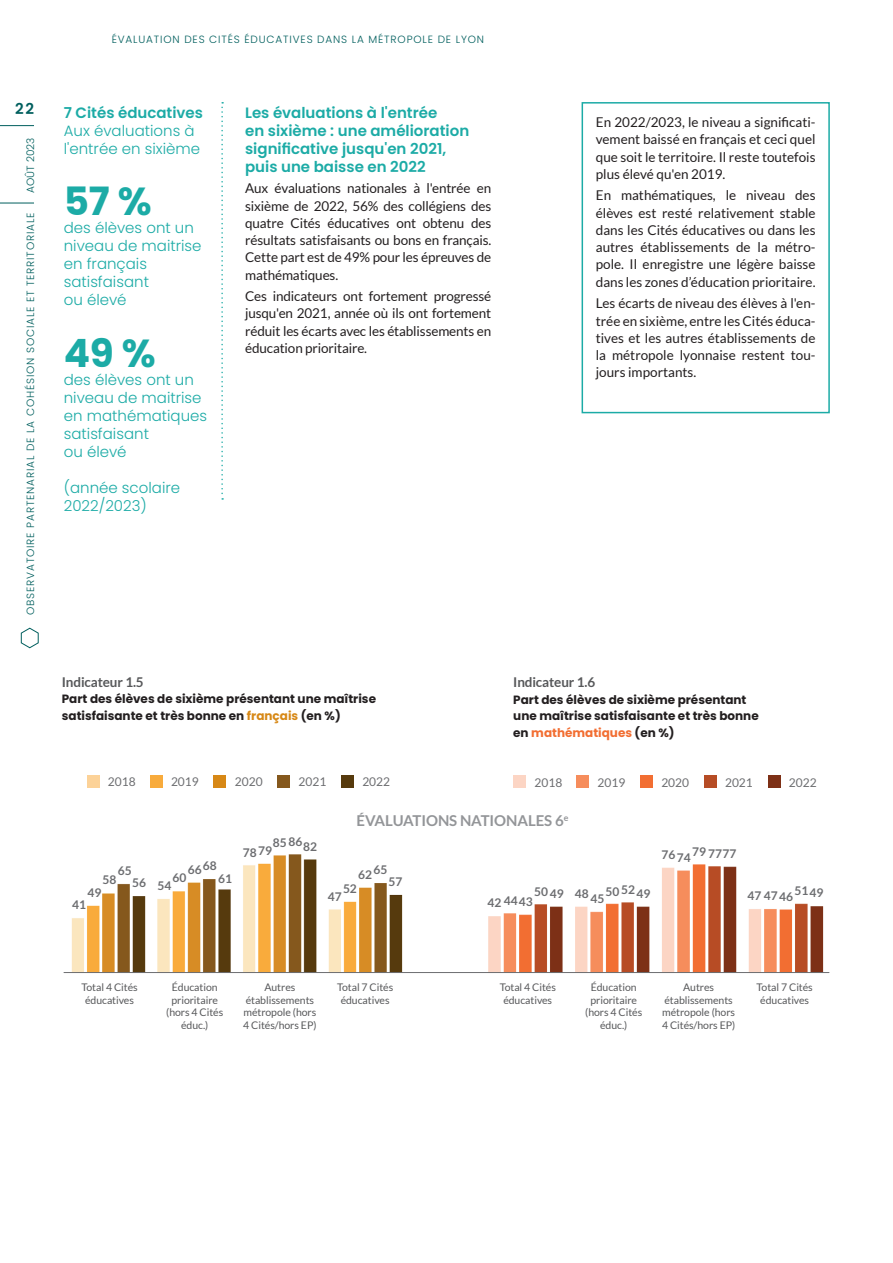
<style>
.page{position:relative;width:893px;height:1263px;background:#fff}
.page>*{position:absolute;margin:0;border:0;box-sizing:border-box;transform-origin:0 0}
.t1{font:700 39px "Poppins";color:#1caba6}
.t2{font:300 15px/18px "Poppins";color:#1caba6}
.t3{font:600 15px/18px "Poppins";color:#1caba6}
.t4{font:700 15px "Lato";letter-spacing:-.005em;color:#939598}
.t5{font:600 15px "Poppins";color:#005f5e}
.t6{font:13.5px/17.2px "Lato";color:#231f20;text-align:justify}
.t7{font:700 13.5px "Lato";letter-spacing:-.01em;color:#57585a}
.t8{font:700 12px/16.5px "Poppins";color:#231f20}
.t9{font:700 12px "Lato";color:#6c6d70}
.t10{font:12px "Lato";color:#6c6d70}
.t11{font:10.5px/12.6px "Lato";letter-spacing:-.005em;color:#57585a;text-align:center}
.t12{font:300 10.5px "Poppins";letter-spacing:.08em;color:#005f5e}
.t13{font:300 10.5px "Poppins";letter-spacing:.01em;color:#005f5e}
.s1{color:#d78816}
.s2{color:#f26e32}
</style>
<div class="page">
<img style="left:71px;top:854px;width:332px;height:118px">
<img style="left:488px;top:864px;width:336px;height:108px">
<div style="left:582px;top:102px;width:248px;height:311px;border:2px solid #1caba6"></div>
<svg style="left:221px;top:102px;width:2px;height:398px"></svg>
<hr style="left:64px;top:972px;width:765px;height:1px;background:#6c6d70">
<div style="left:87px;top:775px;width:12px;height:12px;background:#fcd298"></div>
<div style="left:150px;top:775px;width:13px;height:12px;background:#f8ab3c"></div>
<div style="left:214px;top:775px;width:12px;height:12px;background:#d78816"></div>
<div style="left:277px;top:775px;width:13px;height:12px;background:#85581d"></div>
<div style="left:341px;top:775px;width:13px;height:12px;background:#563a0d"></div>
<div style="left:513px;top:775px;width:13px;height:13px;background:#fcd5c4"></div>
<div style="left:576px;top:775px;width:13px;height:13px;background:#f68d5c"></div>
<div style="left:640px;top:775px;width:13px;height:13px;background:#f26e32"></div>
<div style="left:704px;top:775px;width:12px;height:13px;background:#b64c25"></div>
<div style="left:768px;top:775px;width:12px;height:13px;background:#7d3016"></div>
<svg style="left:20px;top:627px;width:19px;height:21px"></svg>
<hr style="left:0;top:203px;width:34px;height:1px;background:#005f5e">
<hr style="left:0;top:125px;width:34px;height:1px;background:#005f5e">
<p class="t5" style="left:15px;top:100px;width:20px">22</p>
<p class="t13" style="left:24px;top:193px;width:57px;rotate:-90deg">AOÛT 2023</p>
<p class="t12" style="left:24px;top:615px;width:404px;rotate:-90deg">OBSERVATOIRE PARTENARIAL DE LA COHÉSION SOCIALE ET TERRITORIALE</p>
<p class="t12" style="left:112px;top:33px;width:374px">ÉVALUATION DES CITÉS ÉDUCATIVES DANS LA MÉTROPOLE DE LYON</p>
<p class="t3" style="left:64px;top:104px;width:141px">7 Cités éducatives</p>
<p class="t2" style="left:64px;top:122px;width:138px">Aux évaluations à l'entrée en sixième</p>
<h1 class="t1" style="left:64px;top:179px;width:89px">57 %</h1>
<p class="t2" style="left:64px;top:219px;width:139px">des élèves ont un niveau de maitrise en français satisfaisant<br>ou élevé</p>
<h1 class="t1" style="left:64px;top:331px;width:94px">49 %</h1>
<p class="t2" style="left:64px;top:371px;width:145px">des élèves ont un niveau de maitrise en mathématiques satisfaisant<br>ou élevé</p>
<p class="t2" style="left:64px;top:479px;width:118px">(année scolaire<br>2022/2023)</p>
<p class="t3" style="left:245px;top:104px;width:226px">Les évaluations à l'entrée<br>en sixième : une amélioration significative jusqu'en 2021, puis une baisse en 2022</p>
<p class="t6" style="left:245px;top:180px;width:248px">Aux évaluations nationales à l'entrée en sixième de 2022, 56% des collégiens des quatre Cités éducatives ont obtenu des résultats satisfaisants ou bons en français.<br>Cette part est de 49% pour les épreuves de mathématiques.</p>
<p class="t6" style="left:245px;top:287px;width:248px">Ces indicateurs ont fortement progressé jusqu'en 2021, année où ils ont fortement réduit les écarts avec les établissements en éducation prioritaire.</p>
<p class="t6" style="left:596px;top:114px;width:221px">En 2022/2023, le niveau a significati&shy;vement baissé en français et ceci quel que soit le territoire. Il reste toutefois plus élevé qu'en 2019.</p>
<p class="t6" style="left:596px;top:187px;width:221px">En mathématiques, le niveau des élèves est resté relativement stable dans les Cités éducatives ou dans les autres établissements de la métro&shy;pole. Il enregistre une légère baisse dans les zones d’éducation prioritaire.</p>
<p class="t6" style="left:596px;top:295px;width:221px">Les écarts de niveau des élèves à l'en&shy;trée en sixième, entre les Cités éduca&shy;tives et les autres établissements de la métropole lyonnaise restent tou&shy;jours importants.</p>
<p class="t7" style="left:62px;top:674px;width:83px">Indicateur 1.5</p>
<p class="t8" style="left:62px;top:691px;width:316px">Part des élèves de sixième présentant une maîtrise satisfaisante et très bonne en <span class="s1">français</span> (en %)</p>
<p class="t7" style="left:513px;top:674px;width:83px">Indicateur 1.6</p>
<p class="t8" style="left:513px;top:691px;width:247px">Part des élèves de sixième présentant une maîtrise satisfaisante et très bonne en <span class="s2">mathématiques</span> (en %)</p>
<p class="t10" style="left:108px;top:775px;width:29px">2018</p>
<p class="t10" style="left:171px;top:775px;width:29px">2019</p>
<p class="t10" style="left:235px;top:775px;width:29px">2020</p>
<p class="t10" style="left:299px;top:775px;width:29px">2021</p>
<p class="t10" style="left:362px;top:775px;width:29px">2022</p>
<p class="t10" style="left:534px;top:776px;width:29px">2018</p>
<p class="t10" style="left:598px;top:776px;width:29px">2019</p>
<p class="t10" style="left:661px;top:776px;width:29px">2020</p>
<p class="t10" style="left:725px;top:776px;width:29px">2021</p>
<p class="t10" style="left:789px;top:776px;width:29px">2022</p>
<p class="t4" style="left:357px;top:812px;width:213px">ÉVALUATIONS NATIONALES 6<sup>e</sup></p>
<p class="t9" style="left:289px;top:837px;width:30px">8682</p>
<p class="t9" style="left:273px;top:836px;width:15px">85</p>
<p class="t9" style="left:243px;top:845px;width:31px">7879</p>
<p class="t9" style="left:203px;top:859px;width:15px">68</p>
<p class="t9" style="left:188px;top:863px;width:15px">66</p>
<p class="t9" style="left:118px;top:864px;width:15px">65</p>
<p class="t9" style="left:132px;top:875px;width:15px">56</p>
<p class="t9" style="left:173px;top:871px;width:15px">60</p>
<p class="t9" style="left:218px;top:872px;width:15px">61</p>
<p class="t9" style="left:103px;top:873px;width:15px">58</p>
<p class="t9" style="left:158px;top:879px;width:15px">54</p>
<p class="t9" style="left:88px;top:885px;width:15px">49</p>
<p class="t9" style="left:72px;top:898px;width:15px">41</p>
<p class="t9" style="left:374px;top:863px;width:15px">65</p>
<p class="t9" style="left:358px;top:868px;width:15px">62</p>
<p class="t9" style="left:388px;top:875px;width:15px">57</p>
<p class="t9" style="left:343px;top:882px;width:15px">52</p>
<p class="t9" style="left:328px;top:889px;width:15px">47</p>
<p class="t9" style="left:661px;top:849px;width:31px">7674</p>
<p class="t9" style="left:692px;top:844px;width:15px">79</p>
<p class="t9" style="left:708px;top:847px;width:30px">7777</p>
<p class="t9" style="left:621px;top:883px;width:15px">52</p>
<p class="t9" style="left:794px;top:884px;width:15px">51</p>
<p class="t9" style="left:575px;top:887px;width:15px">48</p>
<p class="t9" style="left:605px;top:884px;width:15px">50</p>
<p class="t9" style="left:636px;top:887px;width:15px">49</p>
<p class="t9" style="left:534px;top:885px;width:31px">5049</p>
<p class="t9" style="left:810px;top:886px;width:15px">49</p>
<p class="t9" style="left:591px;top:892px;width:15px">45</p>
<p class="t9" style="left:748px;top:889px;width:47px">47 47 46</p>
<p class="t9" style="left:487px;top:895px;width:47px">42 4443</p>
<p class="t11" style="left:81px;top:981px;width:58px">Total 4 Cités éducatives</p>
<p class="t11" style="left:166px;top:981px;width:58px">Éducation prioritaire (hors 4 Cités éduc.)</p>
<p class="t11" style="left:243px;top:981px;width:75px">Autres établissements métropole (hors<br>4 Cités/hors EP)</p>
<p class="t11" style="left:337px;top:981px;width:58px">Total 7 Cités éducatives</p>
<p class="t11" style="left:500px;top:981px;width:58px">Total 4 Cités éducatives</p>
<p class="t11" style="left:585px;top:981px;width:58px">Éducation prioritaire (hors 4 Cités éduc.)</p>
<p class="t11" style="left:662px;top:981px;width:75px">Autres établissements métropole (hors<br>4 Cités/hors EP)</p>
<p class="t11" style="left:757px;top:981px;width:58px">Total 7 Cités éducatives</p>
</div>
